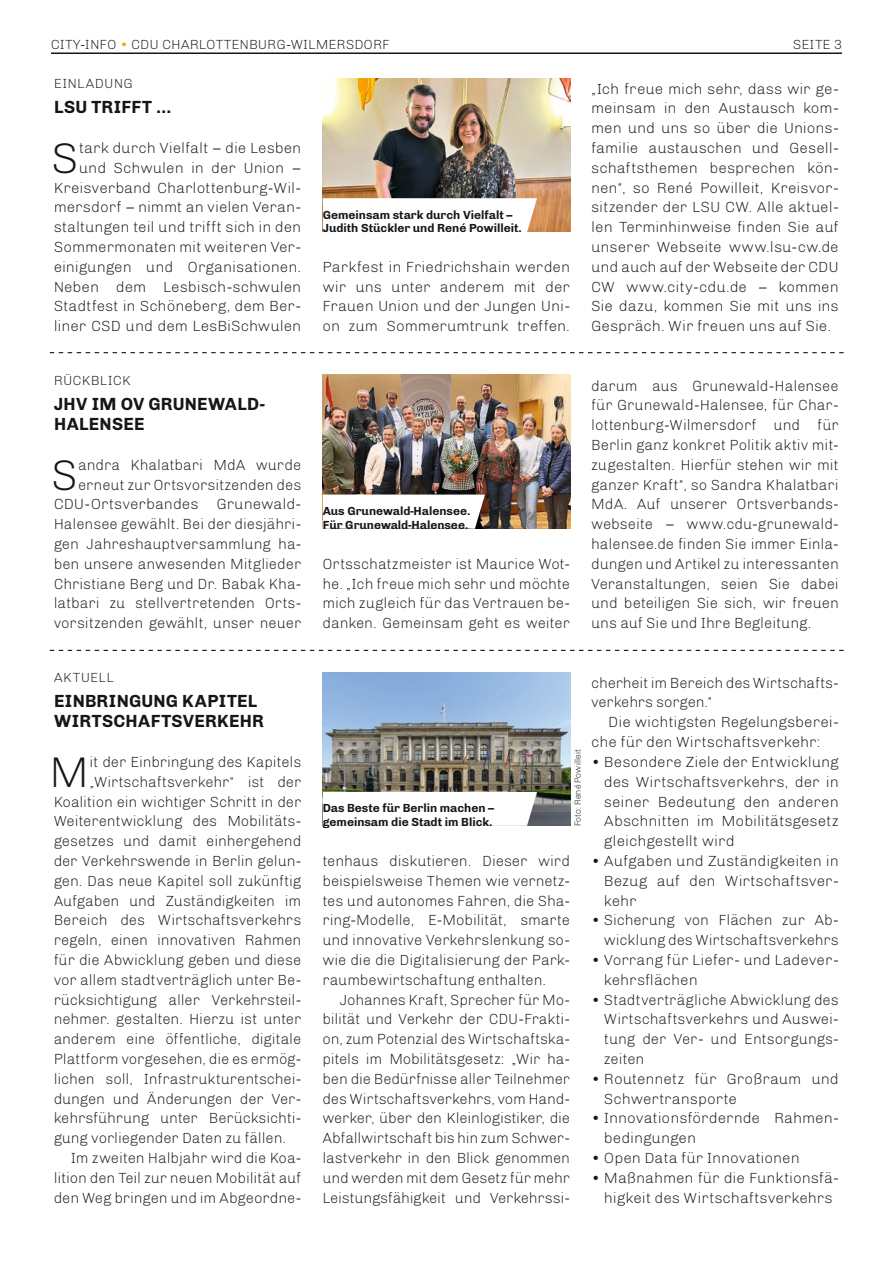
<style>
.page{position:relative;width:893px;height:1263px;background:#fff}
.page>*{position:absolute;margin:0;border:0;box-sizing:border-box;transform-origin:0 0}
.t1{font:300 43.8px "Chivo";color:#151616}
.t2{font:700 18px/19.8px "Chivo";letter-spacing:.01em;color:#151616}
.t3{font:300 15px/19.8px "Chivo";letter-spacing:.005em;color:#151616;text-align:justify}
.t4{font:300 13.5px "Chivo";letter-spacing:.01em;color:#151616}
.t5{font:300 13.5px "Chivo";letter-spacing:.04em;color:#151616}
.t6{font:700 12px/13.5px "Chivo";color:#151616}
.t7{font:300 9px "Chivo";letter-spacing:-.015em;color:#151616}
.s1{color:#f8a600}
</style>
<div class="page">
<hr style="left:51px;top:53px;width:791px;height:1px;background:#151616">
<img style="left:323px;top:78px;width:247px;height:154px">
<svg style="left:323px;top:198px;width:214px;height:34px"></svg>
<img style="left:323px;top:672px;width:247px;height:153px">
<svg style="left:323px;top:792px;width:214px;height:34px"></svg>
<svg style="left:50px;top:352px;width:794px;height:1px"></svg>
<svg style="left:50px;top:650px;width:794px;height:1px"></svg>
<img style="left:323px;top:375px;width:247px;height:153px">
<svg style="left:323px;top:495px;width:162px;height:34px"></svg>
<p class="t4" style="left:51px;top:36px;width:340px">CITY-INFO <span class="s1">•</span> CDU CHARLOTTENBURG-WILMERSDORF</p>
<p class="t4" style="left:793px;top:36px;width:51px">SEITE 3</p>
<p class="t4" style="left:54px;top:76px;width:80px">EINLADUNG</p>
<p class="t2" style="left:54px;top:97px;width:119px">LSU TRIFFT …</p>
<p class="t3" style="left:54px;top:138px;width:249px;text-align:right">tark durch Vielfalt – die Lesben und Schwulen in der Union –<br>Kreisverband Charlottenburg-Wil&shy;mersdorf – nimmt an vielen Veran&shy;staltungen teil und trifft sich in den<br>Sommermonaten mit weiteren Ver&shy;einigungen und Organisationen.<br>Neben dem Lesbisch-schwulen<br>Stadtfest in Schöneberg, dem Ber&shy;liner CSD und dem LesBiSchwulen</p>
<h1 class="t1" style="left:52px;top:132px;width:29px">S</h1>
<p class="t4" style="left:54px;top:372px;width:78px">RÜCKBLICK</p>
<p class="t2" style="left:54px;top:394px;width:212px">JHV IM OV GRUNEWALD-<br>HALENSEE</p>
<p class="t3" style="left:54px;top:455px;width:249px;text-align:right">andra Khalatbari MdA wurde erneut zur Ortsvorsitzenden des CDU-Ortsverbandes Grunewald-Halensee gewählt. Bei der diesjähri&shy;gen Jahreshauptversammlung ha&shy;ben unsere anwesenden Mitglieder Christiane Berg und Dr. Babak Kha&shy;latbari zu stellvertretenden Orts&shy;vorsitzenden gewählt, unser neuer</p>
<h1 class="t1" style="left:52px;top:449px;width:28px">S</h1>
<p class="t5" style="left:54px;top:669px;width:61px">AKTUELL</p>
<p class="t2" style="left:54px;top:691px;width:211px">EINBRINGUNG KAPITEL<br>WIRTSCHAFTSVERKEHR</p>
<h1 class="t1" style="left:50px;top:746px;width:41px">M</h1>
<p class="t3" style="left:90px;top:752px;width:213px">it der Einbringung des Kapitels</p>
<p class="t3" style="left:90px;top:772px;width:213px">„Wirtschaftsverkehr“ ist der</p>
<p class="t3" style="left:54px;top:791px;width:249px">Koalition ein wichtiger Schritt in der</p>
<p class="t3" style="left:54px;top:811px;width:249px">Weiterentwicklung des Mobilitäts-</p>
<p class="t3" style="left:54px;top:831px;width:249px">gesetzes und damit einhergehend</p>
<p class="t3" style="left:54px;top:851px;width:249px">der Verkehrswende in Berlin gelun-</p>
<p class="t3" style="left:54px;top:871px;width:249px">gen. Das neue Kapitel soll zukünftig</p>
<p class="t3" style="left:54px;top:890px;width:249px">Aufgaben und Zuständigkeiten im</p>
<p class="t3" style="left:54px;top:910px;width:249px">Bereich des Wirtschaftsverkehrs</p>
<p class="t3" style="left:54px;top:930px;width:249px">regeln, einen innovativen Rahmen</p>
<p class="t3" style="left:54px;top:950px;width:249px">für die Abwicklung geben und diese</p>
<p class="t3" style="left:54px;top:970px;width:249px">vor allem stadtverträglich unter Be-</p>
<p class="t3" style="left:54px;top:989px;width:249px">rücksichtigung aller Verkehrsteil-</p>
<p class="t3" style="left:54px;top:1009px;width:249px">nehmer. gestalten. Hierzu ist unter</p>
<p class="t3" style="left:54px;top:1029px;width:249px">anderem eine öffentliche, digitale</p>
<p class="t3" style="left:54px;top:1049px;width:249px">Plattform vorgesehen, die es ermög-</p>
<p class="t3" style="left:54px;top:1069px;width:249px">lichen soll, Infrastrukturentschei-</p>
<p class="t3" style="left:54px;top:1088px;width:249px">dungen und Änderungen der Ver-</p>
<p class="t3" style="left:54px;top:1108px;width:249px">kehrsführung unter Berücksichti-</p>
<p class="t3" style="left:54px;top:1128px;width:234px">gung vorliegender Daten zu fällen.</p>
<p class="t3" style="left:71px;top:1148px;width:232px">Im zweiten Halbjahr wird die Koa-</p>
<p class="t3" style="left:54px;top:1168px;width:249px">lition den Teil zur neuen Mobilität auf</p>
<p class="t3" style="left:54px;top:1187px;width:249px">den Weg bringen und im Abgeordne-</p>
<p class="t6" style="left:323px;top:208px;width:201px">Gemeinsam stark durch Vielfalt –<br>Judith Stückler und René Powilleit.</p>
<p class="t3" style="left:323px;top:257px;width:249px">Parkfest in Friedrichshain werden wir uns unter anderem mit der Frauen Union und der Jungen Uni&shy;on zum Sommerumtrunk treffen.</p>
<p class="t3" style="left:591px;top:79px;width:249px;text-align:left">„Ich freue mich sehr, dass wir ge&shy;meinsam in den Austausch kom&shy;men und uns so über die Unions&shy;familie austauschen und Gesell&shy;schaftsthemen besprechen kön&shy;nen“, so René Powilleit, Kreisvor&shy;sitzender der LSU CW. Alle aktuel&shy;len Terminhinweise finden Sie auf unserer Webseite www.lsu-cw.de und auch auf der Webseite der CDU<br>CW www.city-cdu.de – kommen<br>Sie dazu, kommen Sie mit uns ins<br>Gespräch. Wir freuen uns auf Sie.</p>
<p class="t6" style="left:323px;top:504px;width:149px">Aus Grunewald-Halensee.<br>Für Grunewald-Halensee.</p>
<p class="t3" style="left:323px;top:554px;width:249px">Ortsschatzmeister ist Maurice Wot&shy;he. „Ich freue mich sehr und möchte mich zugleich für das Vertrauen be&shy;danken. Gemeinsam geht es weiter</p>
<p class="t3" style="left:591px;top:376px;width:249px">darum aus Grunewald-Halensee für Grunewald-Halensee, für Char&shy;lottenburg-Wilmersdorf und für Berlin ganz konkret Politik aktiv mit&shy;zugestalten. Hierfür stehen wir mit ganzer Kraft“, so Sandra Khalatbari MdA. Auf unserer Ortsverbands&shy;webseite – www.cdu-grunewald&shy;halensee.de finden Sie immer Einla&shy;dungen und Artikel zu interessanten Veranstaltungen, seien Sie dabei und beteiligen Sie sich, wir freuen uns auf Sie und Ihre Begleitung.</p>
<p class="t6" style="left:323px;top:801px;width:173px">Das Beste für Berlin machen – gemeinsam die Stadt im Blick.</p>
<p class="t7" style="left:572px;top:826px;width:79px;rotate:-90deg">Foto: René Powilleit</p>
<p class="t3" style="left:323px;top:851px;width:249px">tenhaus diskutieren. Dieser wird beispielsweise Themen wie vernetz&shy;tes und autonomes Fahren, die Sha&shy;ring-Modelle, E-Mobilität, smarte und innovative Verkehrslenkung so&shy;wie die die Digitalisierung der Park&shy;raumbewirtschaftung enthalten.</p>
<p class="t3" style="left:323px;top:989px;width:249px;text-indent:17px">Johannes Kraft, Sprecher für Mo&shy;bilität und Verkehr der CDU-Frakti&shy;on, zum Potenzial des Wirtschaftska&shy;pitels im Mobilitätsgesetz: „Wir ha&shy;ben die Bedürfnisse aller Teilnehmer des Wirtschaftsverkehrs, vom Hand&shy;werker, über den Kleinlogistiker, die Abfallwirtschaft bis hin zum Schwer&shy;lastverkehr in den Blick genommen und werden mit dem Gesetz für mehr Leistungsfähigkeit und Verkehrssi-</p>
<p class="t3" style="left:591px;top:673px;width:249px">cherheit im Bereich des Wirtschafts&shy;verkehrs sorgen.“</p>
<p class="t3" style="left:591px;top:712px;width:249px;text-indent:17px">Die wichtigsten Regelungsberei&shy;che für den Wirtschaftsverkehr:</p>
<p class="t3" style="left:604px;top:752px;width:236px;text-indent:-13px">• Besondere Ziele der Entwicklung des Wirtschaftsverkehrs, der in seiner Bedeutung den anderen Abschnitten im Mobilitätsgesetz gleichgestellt wird</p>
<p class="t3" style="left:604px;top:851px;width:236px;text-indent:-13px">• Aufgaben und Zuständigkeiten in Bezug auf den Wirtschaftsver&shy;kehr</p>
<p class="t3" style="left:591px;top:910px;width:249px;text-align:right">• Sicherung von Flächen zur Ab&shy;wicklung des Wirtschaftsverkehrs</p>
<p class="t3" style="left:604px;top:950px;width:236px;text-indent:-13px">• Vorrang für Liefer- und Ladever&shy;kehrsflächen</p>
<p class="t3" style="left:604px;top:989px;width:236px;text-indent:-13px">• Stadtverträgliche Abwicklung des Wirtschaftsverkehrs und Auswei&shy;tung der Ver- und Entsorgungs&shy;zeiten</p>
<p class="t3" style="left:604px;top:1069px;width:236px;text-indent:-13px">• Routennetz für Großraum und<br>Schwertransporte</p>
<p class="t3" style="left:604px;top:1108px;width:236px;text-indent:-13px">• Innovationsfördernde Rahmen&shy;bedingungen</p>
<p class="t3" style="left:591px;top:1148px;width:210px">• Open Data für Innovationen</p>
<p class="t3" style="left:591px;top:1168px;width:249px;text-align:center">• Maßnahmen für die Funktionsfä&shy;higkeit des Wirtschaftsverkehrs</p>
</div>
